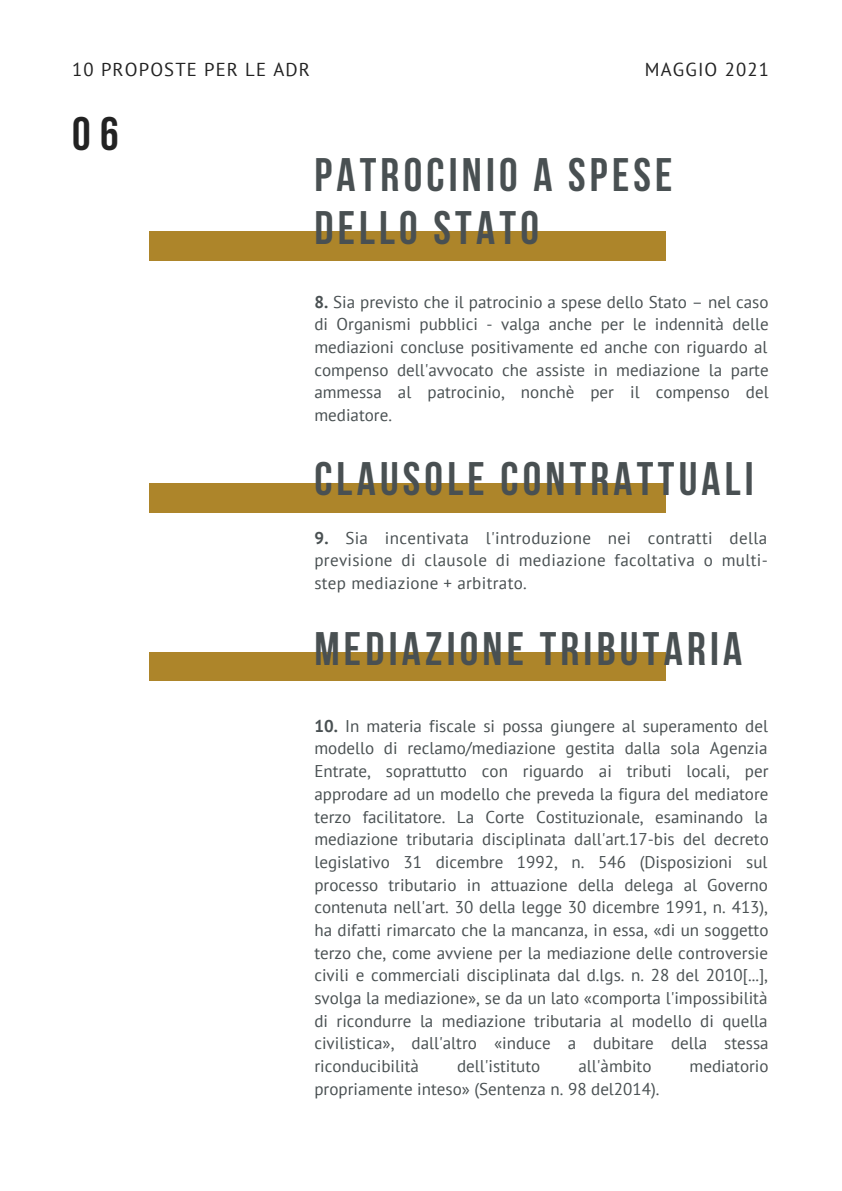
<style>
.page{position:relative;width:842px;height:1191px;background:#fff}
.page>*{position:absolute;margin:0;border:0;box-sizing:border-box;transform-origin:0 0}
.t1{font:700 46.8px/53px "Bebas Neue";letter-spacing:.09em;color:#495052}
.t2{font:700 46.8px "Bebas Neue";color:#222}
.t3{font:18.8px "PT Sans";letter-spacing:.06em;color:#222}
.t4{font:17px/22.6px "PT Sans";color:#495052;text-align:justify}
.s1{font-weight:700}
</style>
<div class="page">
<div style="left:149px;top:232px;width:516px;height:28px;background:#ad852a"></div>
<div style="left:149px;top:652px;width:516px;height:29px;background:#ad852a"></div>
<div style="left:149px;top:484px;width:516px;height:28px;background:#ad852a"></div>
<p class="t3" style="left:72px;top:57px;width:239px">10 PROPOSTE PER LE ADR</p>
<p class="t3" style="left:645px;top:57px;width:125px">MAGGIO 2021</p>
<p class="t2" style="left:72px;top:115px;width:48px">06</p>
<p class="t1" style="left:314px;top:153px;width:359px">PATROCINIO A SPESE<br>DELLO STATO</p>
<p class="t4" style="left:314px;top:290px;width:456px"><span class="s1">8.</span> Sia previsto che il patrocinio a spese dello Stato – nel caso di Organismi pubblici - valga anche per le indennità delle mediazioni concluse positivamente ed anche con riguardo al compenso dell'avvocato che assiste in mediazione la parte ammessa al patrocinio, nonchè per il compenso del mediatore.</p>
<p class="t1" style="left:314px;top:457px;width:441px">CLAUSOLE CONTRATTUALI</p>
<p class="t4" style="left:314px;top:526px;width:455px"><span class="s1">9.</span> Sia incentivata l'introduzione nei contratti della previsione di clausole di mediazione facoltativa o multi&shy;step mediazione + arbitrato.</p>
<p class="t1" style="left:314px;top:627px;width:429px">MEDIAZIONE TRIBUTARIA</p>
<p class="t4" style="left:314px;top:714px;width:456px"><span class="s1">10.</span> In materia fiscale si possa giungere al superamento del modello di reclamo/mediazione gestita dalla sola Agenzia Entrate, soprattutto con riguardo ai tributi locali, per approdare ad un modello che preveda la figura del mediatore terzo facilitatore. La Corte Costituzionale, esaminando la mediazione tributaria disciplinata dall'art.17-bis del decreto legislativo 31 dicembre 1992, n. 546 (Disposizioni sul processo tributario in attuazione della delega al Governo contenuta nell'art. 30 della legge 30 dicembre 1991, n. 413), ha difatti rimarcato che la mancanza, in essa, «di un soggetto terzo che, come avviene per la mediazione delle controversie civili e commerciali disciplinata dal d.lgs. n. 28 del 2010[...], svolga la mediazione», se da un lato «comporta l'impossibilità di ricondurre la mediazione tributaria al modello di quella civilistica», dall'altro «induce a dubitare della stessa riconducibilità</p>
<p class="t4" style="left:457px;top:1054px;width:85px">dell'istituto</p>
<p class="t4" style="left:578px;top:1054px;width:74px">all'àmbito</p>
<p class="t4" style="left:689px;top:1054px;width:80px">mediatorio</p>
<p class="t4" style="left:314px;top:1077px;width:346px">propriamente inteso» (Sentenza n. 98 del2014).</p>
</div>
